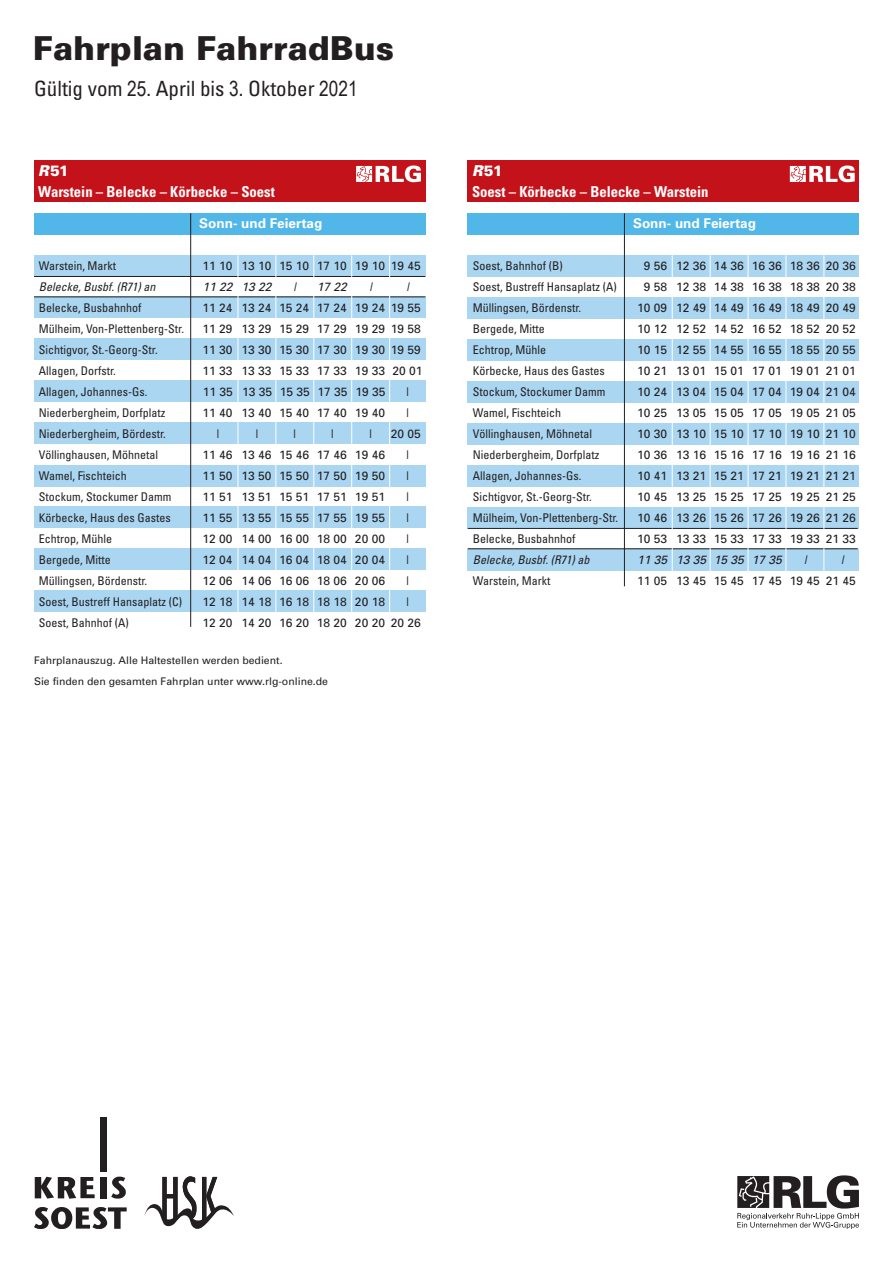
<style>
.page{position:relative;width:893px;height:1263px;background:#fff}
.page>*{position:absolute;margin:0;border:0;box-sizing:border-box;transform-origin:0 0}
.t1{font:900 33px "Univers";color:#231f20}
.t2{font:condensed 21px "Univers";color:#231f20}
.t3{font:700 condensed 15px/21px "Univers";color:#fff}
.t4{font:700 13.5px "Univers";color:#fff}
.t5{font:12px/21px "Univers";color:#231f20;text-align:center}
.t6{font:condensed 12px/21px "Univers";color:#231f20}
.t7{font:italic condensed 12px "Univers";color:#231f20}
.t8{font:italic 12px "Univers";color:#231f20}
.t9{font:10.5px/21px "Univers";color:#231f20}
.s1{font-family:"Arial Narrow";font-stretch:normal}
.s2{font-weight:900;font-style:italic;font-stretch:normal}
.s3{font-weight:900;font-stretch:normal}
</style>
<div class="page">
<svg style="left:144px;top:1176px;width:90px;height:53px"></svg>
<div style="left:100px;top:1117px;width:7px;height:55px;background:#231f20"></div>
<svg style="left:35px;top:1177px;width:60px;height:22px"></svg>
<svg style="left:111px;top:1176px;width:15px;height:22px"></svg>
<svg style="left:34px;top:1207px;width:93px;height:22px"></svg>
<div style="left:100px;top:1177px;width:7px;height:21px;background:#231f20"></div>
<svg style="left:737px;top:1175px;width:122px;height:54px"></svg>
<div style="left:34px;top:381px;width:391px;height:21px;background:#aad6f2"></div>
<div style="left:34px;top:423px;width:391px;height:21px;background:#aad6f2"></div>
<div style="left:34px;top:465px;width:391px;height:21px;background:#aad6f2"></div>
<div style="left:34px;top:507px;width:391px;height:21px;background:#aad6f2"></div>
<div style="left:34px;top:549px;width:391px;height:21px;background:#aad6f2"></div>
<div style="left:34px;top:591px;width:391px;height:21px;background:#aad6f2"></div>
<div style="left:34px;top:255px;width:391px;height:21px;background:#aad6f2"></div>
<div style="left:34px;top:297px;width:391px;height:21px;background:#aad6f2"></div>
<div style="left:34px;top:339px;width:391px;height:21px;background:#aad6f2"></div>
<hr style="left:34px;top:276px;width:391px;height:1px;background:#231f20">
<hr style="left:34px;top:297px;width:391px;height:1px;background:#231f20">
<hr style="left:238px;top:255px;width:1px;height:361px;background:#fff">
<hr style="left:275px;top:255px;width:1px;height:361px;background:#fff">
<hr style="left:313px;top:255px;width:1px;height:359px;background:#fff">
<hr style="left:351px;top:255px;width:1px;height:361px;background:#fff">
<hr style="left:389px;top:255px;width:1px;height:358px;background:#fff">
<div style="left:468px;top:381px;width:391px;height:21px;background:#aad6f2"></div>
<div style="left:468px;top:423px;width:391px;height:21px;background:#aad6f2"></div>
<div style="left:468px;top:465px;width:391px;height:21px;background:#aad6f2"></div>
<div style="left:468px;top:549px;width:391px;height:21px;background:#aad6f2"></div>
<div style="left:468px;top:508px;width:391px;height:21px;background:#aad6f2"></div>
<div style="left:468px;top:255px;width:391px;height:21px;background:#aad6f2"></div>
<div style="left:468px;top:297px;width:391px;height:21px;background:#aad6f2"></div>
<div style="left:468px;top:339px;width:391px;height:21px;background:#aad6f2"></div>
<hr style="left:468px;top:528px;width:390px;height:1px;background:#231f20">
<hr style="left:468px;top:549px;width:390px;height:1px;background:#231f20">
<hr style="left:672px;top:255px;width:1px;height:320px;background:#fff">
<hr style="left:710px;top:255px;width:1px;height:318px;background:#fff">
<hr style="left:748px;top:255px;width:1px;height:318px;background:#fff">
<hr style="left:786px;top:255px;width:1px;height:318px;background:#fff">
<hr style="left:823px;top:255px;width:1px;height:318px;background:#fff">
<div style="left:34px;top:160px;width:391px;height:41px;background:#c4121a"></div>
<div style="left:34px;top:213px;width:391px;height:21px;background:#50b7e8"></div>
<hr style="left:190px;top:213px;width:1px;height:414px;background:#231f20">
<div style="left:468px;top:160px;width:391px;height:41px;background:#c4121a"></div>
<div style="left:468px;top:213px;width:391px;height:21px;background:#50b7e8"></div>
<hr style="left:624px;top:213px;width:1px;height:373px;background:#231f20">
<svg style="left:790px;top:165px;width:65px;height:17px"></svg>
<svg style="left:356px;top:165px;width:65px;height:17px"></svg>
<h1 class="t1" style="left:33px;top:28px;width:363px">Fahrplan FahrradBus</h1>
<h2 class="t2" style="left:34px;top:75px;width:325px">Gültig vom <span class="s1">25</span>. April bis <span class="s1">3</span>. Oktober <span class="s1">2021</span></h2>
<p class="t3" style="left:38px;top:160px;width:238px"><span class="s2">R</span><span class="s3">51<br></span>Warstein – Belecke – Körbecke – Soest</p>
<p class="t4" style="left:199px;top:215px;width:125px">Sonn- und Feiertag</p>
<p class="t6" style="left:39px;top:255px;width:79px">Warstein, Markt</p>
<p class="t7" style="left:39px;top:279px;width:118px">Belecke, Busbf. (R71) an</p>
<p class="t6" style="left:39px;top:297px;width:147px">Belecke, Busbahnhof<br>Mülheim, Von-Plettenberg-Str.<br>Sichtigvor, St.-Georg-Str.<br>Allagen, Dorfstr.<br>Allagen, Johannes-Gs.<br>Niederbergheim, Dorfplatz<br>Niederbergheim, Bördestr.<br>Völlinghausen, Möhnetal<br>Wamel, Fischteich<br>Stockum, Stockumer Damm<br>Körbecke, Haus des Gastes<br>Echtrop, Mühle<br>Bergede, Mitte<br>Müllingsen, Bördenstr.<br>Soest, Bustreff Hansaplatz (C)<br>Soest, Bahnhof (A)</p>
<p class="t5" style="left:202px;top:255px;width:32px">11 10</p>
<p class="t8" style="left:202px;top:280px;width:32px">11 22</p>
<p class="t5" style="left:202px;top:297px;width:32px">11 24<br>11 29<br>11 30<br>11 33<br>11 35<br>11 40 |<br>11 46<br>11 50<br>11 51<br>11 55<br>12 00<br>12 04<br>12 06<br>12 18<br>12 20</p>
<p class="t5" style="left:241px;top:255px;width:32px">13 10</p>
<p class="t8" style="left:241px;top:280px;width:32px">13 22</p>
<p class="t5" style="left:241px;top:297px;width:32px">13 24<br>13 29<br>13 30<br>13 33<br>13 35<br>13 40 |<br>13 46<br>13 50<br>13 51<br>13 55<br>14 00<br>14 04<br>14 06<br>14 18<br>14 20</p>
<p class="t5" style="left:279px;top:255px;width:32px">15 10</p>
<p class="t8" style="left:293px;top:280px;width:5px">|</p>
<p class="t5" style="left:279px;top:297px;width:32px">15 24<br>15 29<br>15 30<br>15 33<br>15 35<br>15 40 |<br>15 46<br>15 50<br>15 51<br>15 55<br>16 00<br>16 04<br>16 06<br>16 18<br>16 20</p>
<p class="t5" style="left:317px;top:255px;width:32px">17 10</p>
<p class="t8" style="left:317px;top:280px;width:32px">17 22</p>
<p class="t5" style="left:317px;top:297px;width:32px">17 24<br>17 29<br>17 30<br>17 33<br>17 35<br>17 40 |<br>17 46<br>17 50<br>17 51<br>17 55<br>18 00<br>18 04<br>18 06<br>18 18<br>18 20</p>
<p class="t5" style="left:355px;top:255px;width:32px">19 10</p>
<p class="t8" style="left:369px;top:280px;width:5px">|</p>
<p class="t5" style="left:355px;top:297px;width:32px">19 24<br>19 29<br>19 30<br>19 33<br>19 35<br>19 40 |<br>19 46<br>19 50<br>19 51<br>19 55<br>20 00<br>20 04<br>20 06<br>20 18<br>20 20</p>
<p class="t5" style="left:391px;top:255px;width:32px">19 45</p>
<p class="t8" style="left:406px;top:280px;width:5px">|</p>
<p class="t5" style="left:391px;top:297px;width:33px">19 55<br>19 58<br>19 59<br>20 01 |<br>|<br>20 05 |<br>|<br>|<br>|<br>|<br>|<br>|<br>|<br>20 26</p>
<p class="t9" style="left:34px;top:649px;width:296px">Fahrplanauszug. Alle Haltestellen werden bedient.<br>Sie finden den gesamten Fahrplan unter www.rlg-online.de</p>
<p class="t3" style="left:472px;top:160px;width:238px"><span class="s2">R</span><span class="s3">51<br></span>Soest – Körbecke – Belecke – Warstein</p>
<p class="t4" style="left:633px;top:214px;width:125px">Sonn- und Feiertag</p>
<p class="t6" style="left:473px;top:255px;width:147px">Soest, Bahnhof (B)<br>Soest, Bustreff Hansaplatz (A)<br>Müllingsen, Bördenstr.<br>Bergede, Mitte<br>Echtrop, Mühle<br>Körbecke, Haus des Gastes<br>Stockum, Stockumer Damm<br>Wamel, Fischteich<br>Völlinghausen, Möhnetal<br>Niederbergheim, Dorfplatz<br>Allagen, Johannes-Gs.<br>Sichtigvor, St.-Georg-Str.<br>Mülheim, Von-Plettenberg-Str.<br>Belecke, Busbahnhof</p>
<p class="t7" style="left:473px;top:552px;width:118px">Belecke, Busbf. (R71) ab</p>
<p class="t6" style="left:473px;top:570px;width:79px">Warstein, Markt</p>
<p class="t5" style="left:637px;top:255px;width:32px">9 56<br>9 58<br>10 09<br>10 12<br>10 15<br>10 21<br>10 24<br>10 25<br>10 30<br>10 36<br>10 41<br>10 45<br>10 46<br>10 53</p>
<p class="t8" style="left:637px;top:553px;width:32px">11 35</p>
<p class="t5" style="left:637px;top:570px;width:32px">11 05</p>
<p class="t5" style="left:676px;top:255px;width:32px;text-align:justify">12 36<br>12 38<br>12 49<br>12 52<br>12 55<br>13 01<br>13 04<br>13 05<br>13 10<br>13 16<br>13 21<br>13 25<br>13 26<br>13 33</p>
<p class="t8" style="left:676px;top:553px;width:32px">13 35</p>
<p class="t5" style="left:676px;top:570px;width:32px">13 45</p>
<p class="t5" style="left:714px;top:255px;width:32px;text-align:justify">14 36<br>14 38<br>14 49<br>14 52<br>14 55<br>15 01<br>15 04<br>15 05<br>15 10<br>15 16<br>15 21<br>15 25<br>15 26<br>15 33</p>
<p class="t8" style="left:714px;top:553px;width:32px">15 35</p>
<p class="t5" style="left:714px;top:570px;width:32px">15 45</p>
<p class="t5" style="left:752px;top:255px;width:32px;text-align:justify">16 36<br>16 38<br>16 49<br>16 52<br>16 55<br>17 01<br>17 04<br>17 05<br>17 10<br>17 16<br>17 21<br>17 25<br>17 26<br>17 33</p>
<p class="t8" style="left:752px;top:553px;width:32px">17 35</p>
<p class="t5" style="left:752px;top:570px;width:32px">17 45</p>
<p class="t5" style="left:790px;top:255px;width:32px;text-align:justify">18 36<br>18 38<br>18 49<br>18 52<br>18 55<br>19 01<br>19 04<br>19 05<br>19 10<br>19 16<br>19 21<br>19 25<br>19 26<br>19 33</p>
<p class="t8" style="left:804px;top:553px;width:5px">|</p>
<p class="t5" style="left:790px;top:570px;width:32px">19 45</p>
<p class="t5" style="left:826px;top:255px;width:32px;text-align:justify">20 36<br>20 38<br>20 49<br>20 52<br>20 55<br>21 01<br>21 04<br>21 05<br>21 10<br>21 16<br>21 21<br>21 25<br>21 26<br>21 33</p>
<p class="t8" style="left:841px;top:553px;width:5px">|</p>
<p class="t5" style="left:826px;top:570px;width:32px">21 45</p>
</div>
